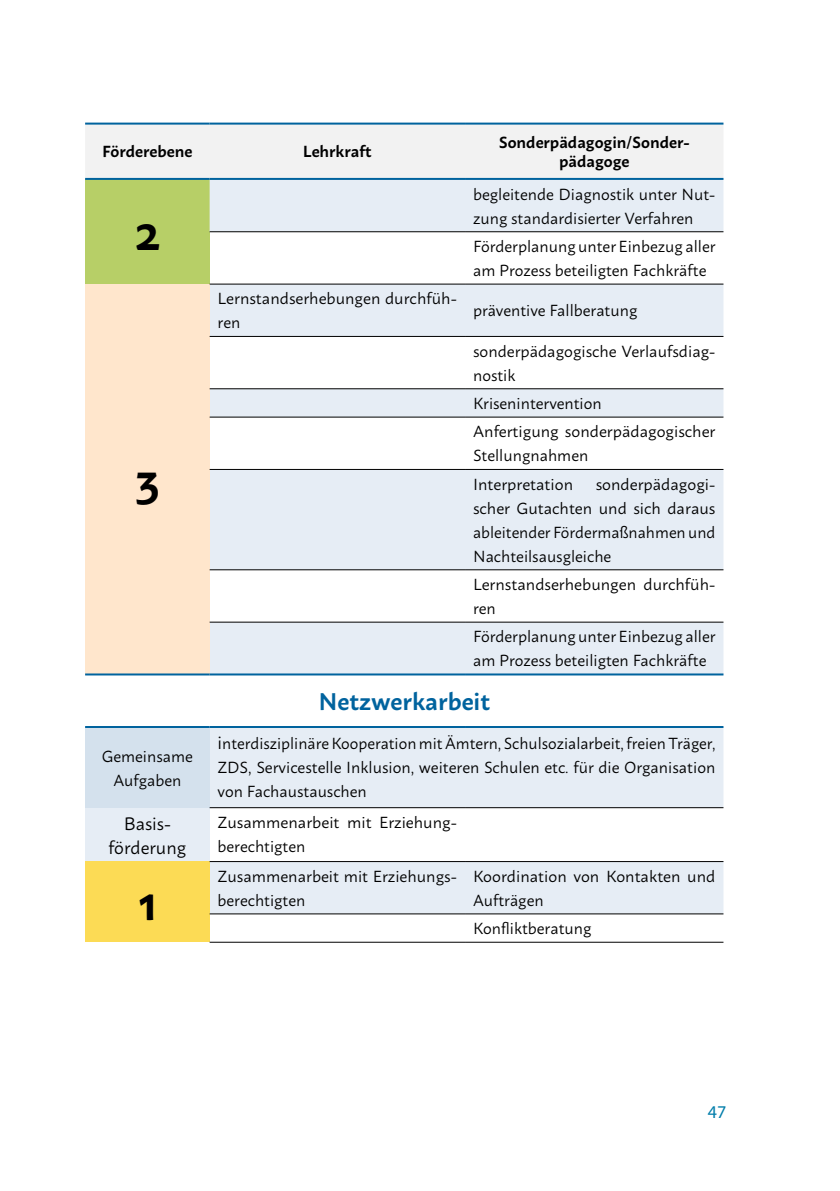
<style>
.page{position:relative;width:840px;height:1191px;background:#fff}
.page>*{position:absolute;margin:0;border:0;box-sizing:border-box;transform-origin:0 0}
.t1{font:600 48px "Macho";color:#000}
.t2{font:600 24px "Macho";color:#00639e}
.Text_Absatz{font:18px/24px "Macho";color:#000;text-align:center}
.t3{font:18px "Myriad Pro";color:#007daa}
.Text_Absatz-2{font:16px/24px "Macho";color:#000}
.t4{font:600 16px/19.2px "Macho";color:#000;text-align:center}
.s1{font-size:18px}
</style>
<div class="page">
<div style="left:85px;top:125px;width:638px;height:53px;background:#f2f2f2"></div>
<div style="left:85px;top:179px;width:124px;height:105px;background:#b7cf67"></div>
<svg style="left:209px;top:180px;width:514px;height:733px;fill:#e6edf5"></svg>
<div style="left:85px;top:284px;width:124px;height:390px;background:#ffe6cc"></div>
<div style="left:85px;top:727px;width:124px;height:80px;background:#d4e1ed"></div>
<div style="left:85px;top:807px;width:124px;height:54px;background:#e6edf5"></div>
<div style="left:85px;top:861px;width:124px;height:81px;background:#fcdb55"></div>
<hr style="left:85px;top:123px;width:124px;height:2px;background:#00639e">
<hr style="left:209px;top:123px;width:256px;height:2px;background:#00639e">
<hr style="left:465px;top:123px;width:258px;height:2px;background:#00639e">
<hr style="left:85px;top:178px;width:124px;height:2px;background:#00639e">
<hr style="left:209px;top:178px;width:256px;height:2px;background:#00639e">
<hr style="left:465px;top:178px;width:258px;height:2px;background:#00639e">
<hr style="left:209px;top:231px;width:256px;height:1px;background:#000">
<hr style="left:465px;top:231px;width:258px;height:1px;background:#000">
<hr style="left:209px;top:283px;width:256px;height:1px;background:#000">
<hr style="left:465px;top:283px;width:258px;height:1px;background:#000">
<hr style="left:209px;top:336px;width:256px;height:1px;background:#000">
<hr style="left:465px;top:336px;width:258px;height:1px;background:#000">
<hr style="left:209px;top:388px;width:256px;height:1px;background:#000">
<hr style="left:465px;top:388px;width:258px;height:1px;background:#000">
<hr style="left:209px;top:416px;width:256px;height:1px;background:#000">
<hr style="left:465px;top:416px;width:258px;height:1px;background:#000">
<hr style="left:209px;top:469px;width:256px;height:1px;background:#000">
<hr style="left:465px;top:469px;width:258px;height:1px;background:#000">
<hr style="left:209px;top:569px;width:256px;height:1px;background:#000">
<hr style="left:465px;top:569px;width:258px;height:1px;background:#000">
<hr style="left:209px;top:621px;width:256px;height:1px;background:#000">
<hr style="left:465px;top:621px;width:258px;height:1px;background:#000">
<hr style="left:85px;top:673px;width:124px;height:2px;background:#00639e">
<hr style="left:209px;top:673px;width:256px;height:2px;background:#00639e">
<hr style="left:465px;top:673px;width:258px;height:2px;background:#00639e">
<hr style="left:85px;top:726px;width:124px;height:2px;background:#00639e">
<hr style="left:209px;top:726px;width:256px;height:2px;background:#00639e">
<hr style="left:465px;top:726px;width:258px;height:2px;background:#00639e">
<hr style="left:209px;top:807px;width:256px;height:1px;background:#000">
<hr style="left:465px;top:807px;width:258px;height:1px;background:#000">
<hr style="left:209px;top:861px;width:256px;height:1px;background:#000">
<hr style="left:465px;top:861px;width:258px;height:1px;background:#000">
<hr style="left:209px;top:941px;width:256px;height:1px;background:#000">
<hr style="left:465px;top:941px;width:258px;height:1px;background:#000">
<hr style="left:209px;top:913px;width:256px;height:1px;background:#000">
<hr style="left:465px;top:913px;width:258px;height:1px;background:#000">
<p class="t4" style="left:102px;top:140px;width:92px">Förderebene</p>
<p class="t4" style="left:303px;top:140px;width:70px">Lehrkraft</p>
<p class="t4" style="left:498px;top:131px;width:192px">Sonderpädagogin/Sonder&shy;pädagoge</p>
<p class="t1" style="left:135px;top:190px;width:26px">2</p>
<p class="t1" style="left:136px;top:438px;width:25px">3</p>
<p class="Text_Absatz-2" style="left:102px;top:742px;width:92px;text-align:center">Gemeinsame<br>Aufgaben</p>
<p class="Text_Absatz-2" style="left:473px;top:180px;width:244px">begleitende Diagnostik unter Nut&shy;zung standardisierter Verfahren</p>
<p class="Text_Absatz-2" style="left:473px;top:233px;width:244px">Förderplanung unter Einbezug aller am Prozess beteiligten Fachkräfte</p>
<p class="Text_Absatz-2" style="left:217px;top:285px;width:241px">Lernstandserhebungen durchfüh&shy;ren</p>
<p class="Text_Absatz-2" style="left:473px;top:297px;width:166px">präventive Fallberatung</p>
<p class="Text_Absatz-2" style="left:473px;top:337px;width:244px">sonderpädagogische Verlaufsdiag&shy;nostik</p>
<p class="Text_Absatz-2" style="left:473px;top:390px;width:130px">Krisenintervention</p>
<p class="Text_Absatz-2" style="left:473px;top:418px;width:244px">Anfertigung sonderpädagogischer<br>Stellungnahmen</p>
<p class="Text_Absatz-2" style="left:473px;top:470px;width:102px">Interpretation</p>
<p class="Text_Absatz-2" style="left:473px;top:470px;width:244px;text-align:justify;text-indent:123px">sonderpädagogi&shy;scher Gutachten und sich daraus ableitender Fördermaßnahmen und Nachteilsausgleiche</p>
<p class="Text_Absatz-2" style="left:473px;top:571px;width:244px">Lernstandserhebungen durchfüh&shy;ren</p>
<p class="Text_Absatz-2" style="left:473px;top:623px;width:244px">Förderplanung unter Einbezug aller am Prozess beteiligten Fachkräfte</p>
<p class="t2" style="left:318px;top:680px;width:173px">Netzwerkarbeit</p>
<p class="Text_Absatz-2" style="left:217px;top:729px;width:499px;text-align:justify"><span class="s1">i</span>nterdisziplinäre Kooperation mit Ämtern, Schulsozialarbeit, freien Träger, ZDS, Servicestelle Inklusion, weiteren Schulen etc. für die Organisation von Fachaustauschen</p>
<p class="Text_Absatz" style="left:108px;top:809px;width:79px">Basis&shy;förderung</p>
<p class="Text_Absatz-2" style="left:217px;top:808px;width:241px">Zusammenarbeit mit Erziehung&shy;berechtigten</p>
<p class="t1" style="left:138px;top:860px;width:20px">1</p>
<p class="Text_Absatz-2" style="left:217px;top:862px;width:241px">Zusammenarbeit mit Erziehungs&shy;berechtigten</p>
<p class="Text_Absatz-2" style="left:473px;top:862px;width:244px">Koordination von Kontakten und<br>Aufträgen</p>
<p class="Text_Absatz-2" style="left:473px;top:915px;width:120px">Konfliktberatung</p>
<p class="t3" style="left:707px;top:1100px;width:20px">47</p>
</div>
